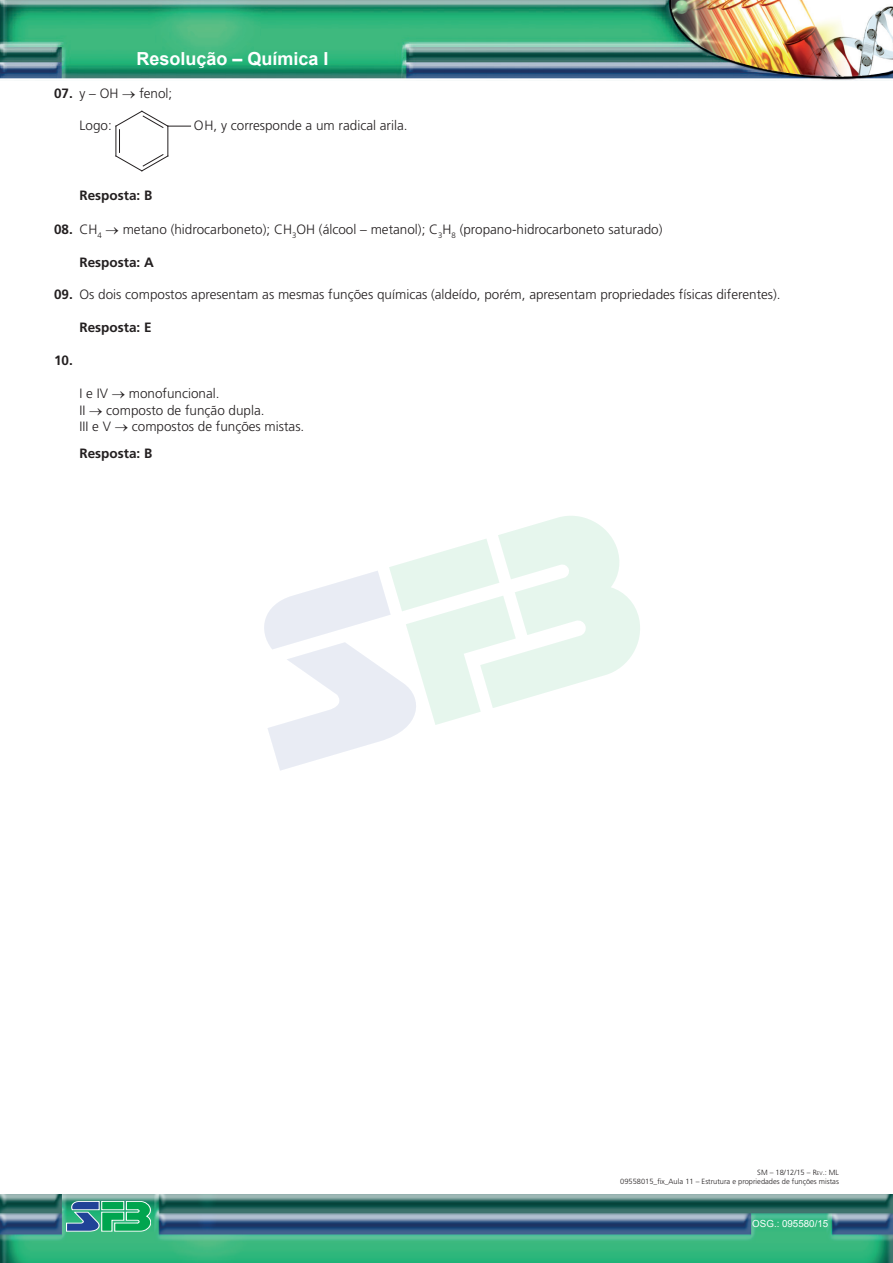
<style>
.page{position:relative;width:893px;height:1263px;background:#fff}
.page>*{position:absolute;margin:0;border:0;box-sizing:border-box;transform-origin:0 0}
.t1{font:700 18px "Arial";color:#fff}
.Exercício_chamada{font:300 13.5px "Frutiger";color:#231f20}
.Exercício_chamada-2{font:700 13.5px "Frutiger";color:#231f20}
.t2{font:9.75px "Arial";color:#fff}
.t3{font:300 7.5px "Frutiger";color:#231f20}
.s1{font-weight:700}
.s2{font-style:inherit}
.s3{font-size:5.25px}
</style>
<div class="page">
<img style="left:0;top:1195px;width:893px;height:68px">
<svg style="left:66px;top:1201px;width:85px;height:30px;background:#39a184"></svg>
<svg style="left:264px;top:516px;width:376px;height:255px"></svg>
<img style="left:0;top:0;width:892px;height:80px">
<svg style="left:116px;top:111px;width:75px;height:61px"></svg>
<h1 class="t1" style="left:137px;top:46px;width:194px">Resolução – Química I</h1>
<p class="Exercício_chamada" style="left:54px;top:85px;width:120px"><span class="s1">07.</span> y – OH → fenol;</p>
<p class="Exercício_chamada" style="left:80px;top:117px;width:34px">Logo:</p>
<p class="Exercício_chamada" style="left:194px;top:117px;width:215px">OH, y corresponde a um radical arila.</p>
<p class="Exercício_chamada-2" style="left:80px;top:188px;width:74px">Resposta: B</p>
<p class="Exercício_chamada" style="left:54px;top:221px;width:610px"><span class="s1">08.</span> CH<sub>4</sub> → metano (hidrocarboneto); CH<sub>3</sub>OH (álcool – metanol); C<sub>3</sub>H<sub>8</sub> (propano-hidrocarboneto saturado)</p>
<p class="Exercício_chamada-2" style="left:80px;top:254px;width:76px">Resposta: A</p>
<p class="Exercício_chamada" style="left:54px;top:286px;width:728px"><span class="s1">09.</span> Os dois compostos apresentam as mesmas funções químicas (aldeído, porém, apresentam propriedades físicas diferentes).</p>
<p class="Exercício_chamada-2" style="left:80px;top:319px;width:74px">Resposta: E</p>
<p class="Exercício_chamada-2" style="left:54px;top:353px;width:20px">10.</p>
<p class="Exercício_chamada" style="left:80px;top:386px;width:142px">I e IV → monofuncional.</p>
<p class="Exercício_chamada" style="left:80px;top:402px;width:187px">II → composto de função dupla.</p>
<p class="Exercício_chamada" style="left:80px;top:419px;width:226px">III e V → compostos de funções mistas.</p>
<p class="Exercício_chamada-2" style="left:80px;top:445px;width:74px">Resposta: B</p>
<p class="t3" style="left:757px;top:1168px;width:83px"><span class="s2">SM</span> – 18/12/15 – <span class="s2">R</span><span class="s3">ev</span><span class="s2">.:</span> ML</p>
<p class="t3" style="left:620px;top:1177px;width:220px">09558015_fix_Aula 11 – Estrutura e propriedades de funções mistas</p>
<p class="t2" style="left:752px;top:1217px;width:77px">OSG.: 095580/15</p>
</div>
